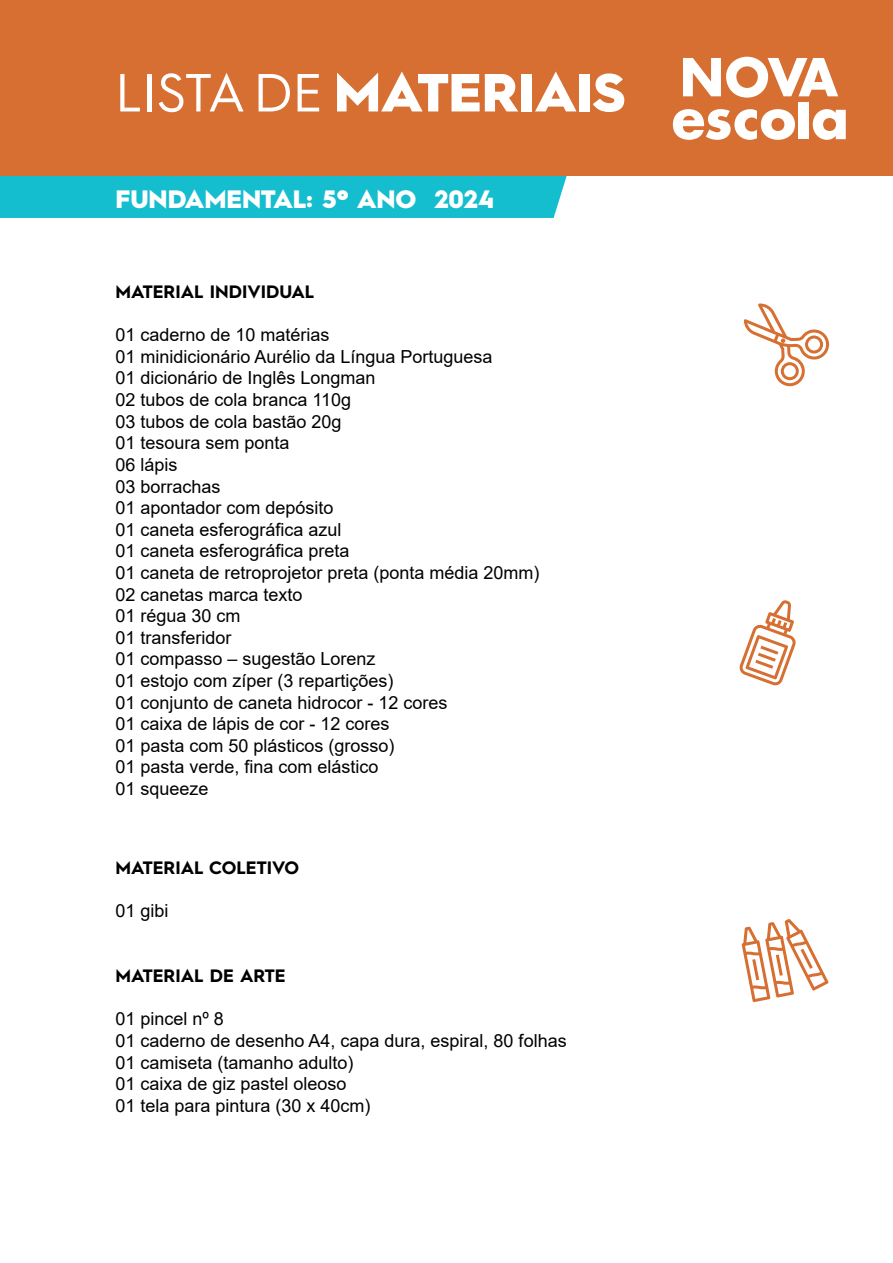
<style>
.page{position:relative;width:893px;height:1263px;background:#fff}
.page>*{position:absolute;margin:0;border:0;box-sizing:border-box;transform-origin:0 0}
.t1{font:900 53.7px "Hurme Geometric Sans 2";color:#fff}
.t2{font:900 25.2px "Hurme Geometric Sans 2";color:#fff}
.t3{font:18px/21.6px "Arial";color:#000}
.t4{font:700 18px "Hurme Geometric Sans 2";color:#000}
.s1{font-weight:400}
</style>
<div class="page">
<div style="left:0;top:176px;width:567px;height:42px;background:#14becf"></div>
<div style="left:0;top:0;width:893px;height:176px;background:#d66f31"></div>
<svg style="left:683px;top:57px;width:155px;height:41px"></svg>
<svg style="left:673px;top:109px;width:122px;height:31px"></svg>
<div style="left:799px;top:103px;width:10px;height:36px;background:#fff"></div>
<svg style="left:813px;top:109px;width:33px;height:31px"></svg>
<svg style="left:744px;top:303px;width:85px;height:84px"></svg>
<svg style="left:739px;top:600px;width:57px;height:86px"></svg>
<svg style="left:742px;top:919px;width:87px;height:83px"></svg>
<h1 class="t1" style="left:115px;top:55px;width:511px"><span class="s1">LISTA DE</span> MATERIAIS</h1>
<h2 class="t2" style="left:115px;top:181px;width:380px">FUNDAMENTAL: 5º ANO 2024</h2>
<p class="t4" style="left:115px;top:279px;width:200px">MATERIAL INDIVIDUAL</p>
<p class="t3" style="left:115px;top:324px;width:426px">01 caderno de 10 matérias<br>01 minidicionário Aurélio da Língua Portuguesa<br>01 dicionário de Inglês Longman<br>02 tubos de cola branca 110g<br>03 tubos de cola bastão 20g<br>01 tesoura sem ponta<br>06 lápis<br>03 borrachas<br>01 apontador com depósito<br>01 caneta esferográfica azul<br>01 caneta esferográfica preta<br>01 caneta de retroprojetor preta (ponta média 20mm)<br>02 canetas marca texto<br>01 régua 30 cm<br>01 transferidor<br>01 compasso – sugestão Lorenz<br>01 estojo com zíper (3 repartições)<br>01 conjunto de caneta hidrocor - 12 cores<br>01 caixa de lápis de cor - 12 cores<br>01 pasta com 50 plásticos (grosso)<br>01 pasta verde, fina com elástico<br>01 squeeze</p>
<p class="t4" style="left:115px;top:855px;width:185px">MATERIAL COLETIVO</p>
<p class="t3" style="left:115px;top:900px;width:55px">01 gibi</p>
<p class="t4" style="left:115px;top:963px;width:172px">MATERIAL DE ARTE</p>
<p class="t3" style="left:115px;top:1008px;width:453px">01 pincel nº 8<br>01 caderno de desenho A4, capa dura, espiral, 80 folhas<br>01 camiseta (tamanho adulto)<br>01 caixa de giz pastel oleoso<br>01 tela para pintura (30 x 40cm)</p>
</div>
